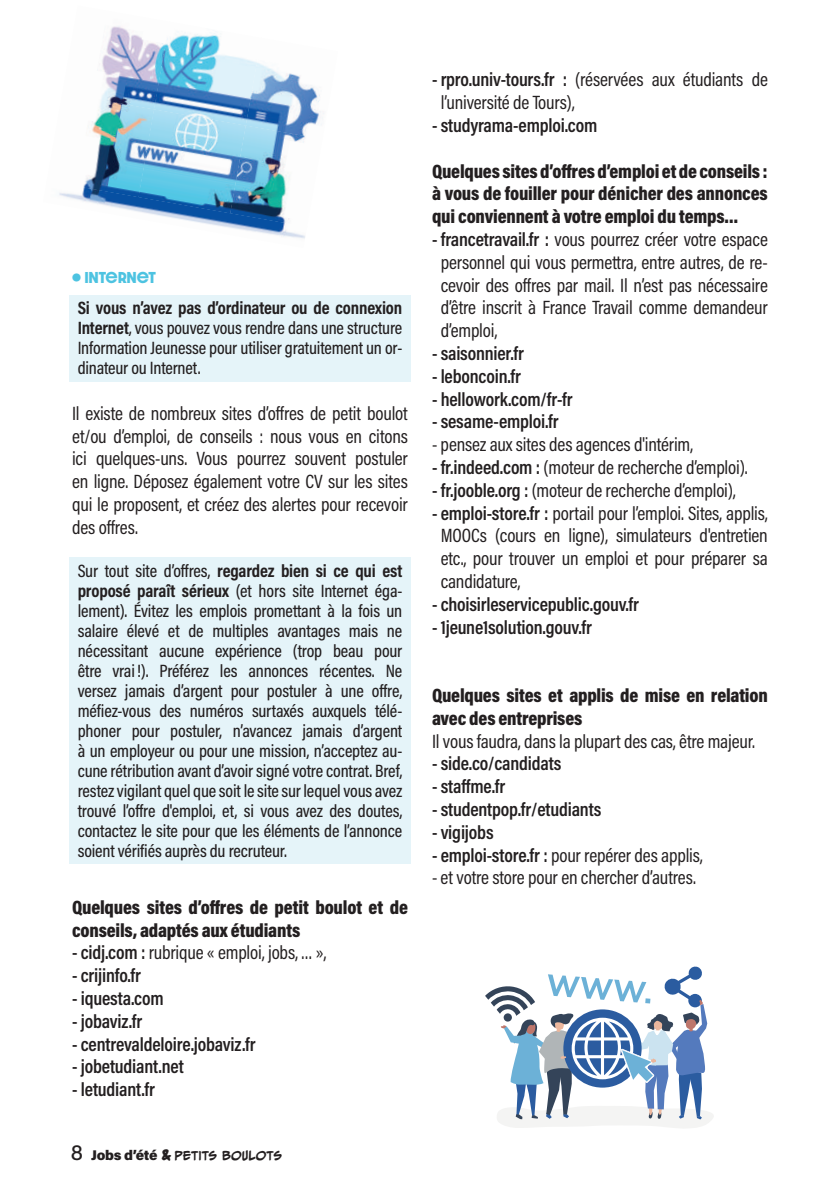
<style>
.page{position:relative;width:840px;height:1191px;background:#fff}
.page>*{position:absolute;margin:0;border:0;box-sizing:border-box;transform-origin:0 0}
.t1{font:19.4px/22.8px "Acumin Pro Cond";letter-spacing:-.01em;color:#231f20;text-align:justify}
.t2{font:600 19.4px "Acumin Pro Cond";letter-spacing:-.01em;color:#231f20}
.t3{font:900 19.4px/22.8px "Acumin Pro Cond";letter-spacing:-.01em;color:#231f20}
.t4{font:500 18px/20px "Acumin Pro Cond";letter-spacing:-.01em;color:#231f20;text-align:justify}
.t5{font:700 13.4px "Dazzle Unicase";letter-spacing:-.01em;color:#4dc3e1}
.t6{font:700 11px "CC Meanwhile";color:#231f20}
.s1{font-weight:700}
.s2{font-weight:600}
.s3{font-family:"Acumin Pro";font-weight:500;font-size:22px}
.s4{font-family:"Acumin Pro";font-weight:900;font-size:14px}
.s5{font-family:"Chantal";font-size:20px}
</style>
<div class="page">
<div style="left:69px;top:295px;width:341px;height:87px;background:#e5f4f9"></div>
<div style="left:69px;top:557px;width:341px;height:307px;background:#e5f4f9"></div>
<img style="left:97px;top:26px;width:57px;height:67px">
<img style="left:154px;top:31px;width:91px;height:78px">
<img style="left:245px;top:59px;width:79px;height:66px">
<img style="left:85px;top:93px;width:69px;height:88px">
<img style="left:138px;top:109px;width:108px;height:72px">
<img style="left:230px;top:125px;width:77px;height:56px">
<img style="left:59px;top:181px;width:246px;height:58px">
<svg style="left:485px;top:966px;width:229px;height:162px"></svg>
<p class="t5" style="left:72px;top:267px;width:85px">• INTERNET</p>
<p class="t4" style="left:78px;top:298px;width:326px"><span class="s1">Si vous n’avez pas d’ordinateur ou de connexion Internet</span>, vous pouvez vous rendre dans une structure Information Jeunesse pour utiliser gratuitement un or&shy;dinateur ou Internet.</p>
<p class="t1" style="left:72px;top:401px;width:337px">Il existe de nombreux sites d’offres de petit boulot et/ou d’emploi, de conseils : nous vous en citons ici quelques-uns. Vous pourrez souvent postuler en ligne. Déposez également votre CV sur les sites qui le proposent, et créez des alertes pour recevoir des offres.</p>
<p class="t4" style="left:78px;top:560px;width:326px">Sur tout site d’offres, <span class="s1">regardez bien si ce qui est proposé paraît sérieux</span> (et hors site Internet éga&shy;lement). Évitez les emplois promettant à la fois un salaire élevé et de multiples avantages mais ne nécessitant aucune expérience (trop beau pour être vrai!). Préférez les annonces récentes. Ne versez jamais d’argent pour postuler à une offre, méfiez-vous des numéros surtaxés auxquels télé&shy;phoner pour postuler, n’avancez jamais d’argent à un employeur ou pour une mission, n’acceptez au&shy;cune rétribution avant d’avoir signé votre contrat. Bref, restez vigilant quel que soit le site sur lequel vous avez trouvé l’offre d'emploi, et, si vous avez des doutes, contactez le site pour que les éléments de l’annonce soient vérifiés auprès du recruteur.</p>
<p class="t3" style="left:72px;top:895px;width:337px">Quelques sites d’offres de petit boulot et de conseils, adaptés aux étudiants</p>
<p class="t1" style="left:72px;top:941px;width:256px"><span class="s2">- cidj.com :</span> rubrique « emploi, jobs, … »,</p>
<p class="t2" style="left:72px;top:962px;width:71px">- crijinfo.fr</p>
<p class="t2" style="left:72px;top:985px;width:93px">- iquesta.com</p>
<p class="t2" style="left:72px;top:1008px;width:72px">- jobaviz.fr</p>
<p class="t2" style="left:72px;top:1031px;width:185px">- centrevaldeloire.jobaviz.fr</p>
<p class="t2" style="left:72px;top:1054px;width:113px">- jobetudiant.net</p>
<p class="t2" style="left:72px;top:1076px;width:84px">- letudiant.fr</p>
<p class="t6" style="left:71px;top:1146px;width:212px"><span class="s3">8</span> <span class="s4">Jobs d’été</span> <span class="s5">&amp;</span>PETITS BOULOTS</p>
<p class="t1" style="left:440px;top:68px;width:328px;text-indent:-9px"><span class="s2">- rpro.univ-tours.fr :</span> (réservées aux étudiants de l’université de Tours),</p>
<p class="t2" style="left:432px;top:112px;width:167px">- studyrama-emploi.com</p>
<p class="t3" style="left:432px;top:159px;width:337px;text-align:justify">Quelques sites d’offres d’emploi et de conseils : à vous de fouiller pour dénicher des annonces qui conviennent à votre emploi du temps…</p>
<p class="t1" style="left:440px;top:227px;width:328px;text-indent:-9px"><span class="s2">- francetravail.fr :</span> vous pourrez créer votre espace personnel qui vous permettra, entre autres, de re&shy;cevoir des offres par mail. Il n’est pas nécessaire d’être inscrit à France Travail comme demandeur d’emploi,</p>
<p class="t2" style="left:432px;top:340px;width:93px">- saisonnier.fr</p>
<p class="t2" style="left:432px;top:363px;width:90px">- leboncoin.fr</p>
<p class="t2" style="left:432px;top:386px;width:142px">- hellowork.com/fr-fr</p>
<p class="t2" style="left:432px;top:409px;width:128px">- sesame-emploi.fr</p>
<p class="t1" style="left:432px;top:433px;width:262px">- pensez aux sites des agences d'intérim,</p>
<p class="t1" style="left:432px;top:455px;width:317px"><span class="s2">- fr.indeed.com :</span> (moteur de recherche d’emploi).</p>
<p class="t1" style="left:432px;top:478px;width:305px"><span class="s2">- fr.jooble.org :</span> (moteur de recherche d’emploi),</p>
<p class="t1" style="left:440px;top:501px;width:328px;text-indent:-9px"><span class="s2">- emploi-store.fr :</span> portail pour l’emploi. Sites, applis, MOOCs (cours en ligne), simulateurs d'entretien etc., pour trouver un emploi et pour préparer sa candidature,</p>
<p class="t2" style="left:432px;top:591px;width:208px">- choisirleservicepublic.gouv.fr</p>
<p class="t2" style="left:432px;top:614px;width:161px">- 1jeune1solution.gouv.fr</p>
<p class="t3" style="left:432px;top:683px;width:337px">Quelques sites et applis de mise en relation avec des entreprises</p>
<p class="t1" style="left:432px;top:729px;width:324px">Il vous faudra, dans la plupart des cas, être majeur.</p>
<p class="t2" style="left:432px;top:751px;width:131px">- side.co/candidats</p>
<p class="t2" style="left:432px;top:774px;width:75px">- staffme.fr</p>
<p class="t2" style="left:432px;top:796px;width:171px">- studentpop.fr/etudiants</p>
<p class="t2" style="left:432px;top:819px;width:63px">- vigijobs</p>
<p class="t1" style="left:432px;top:843px;width:272px"><span class="s2">- emploi-store.fr :</span> pour repérer des applis,</p>
<p class="t1" style="left:432px;top:866px;width:265px">- et votre store pour en chercher d’autres.</p>
</div>
